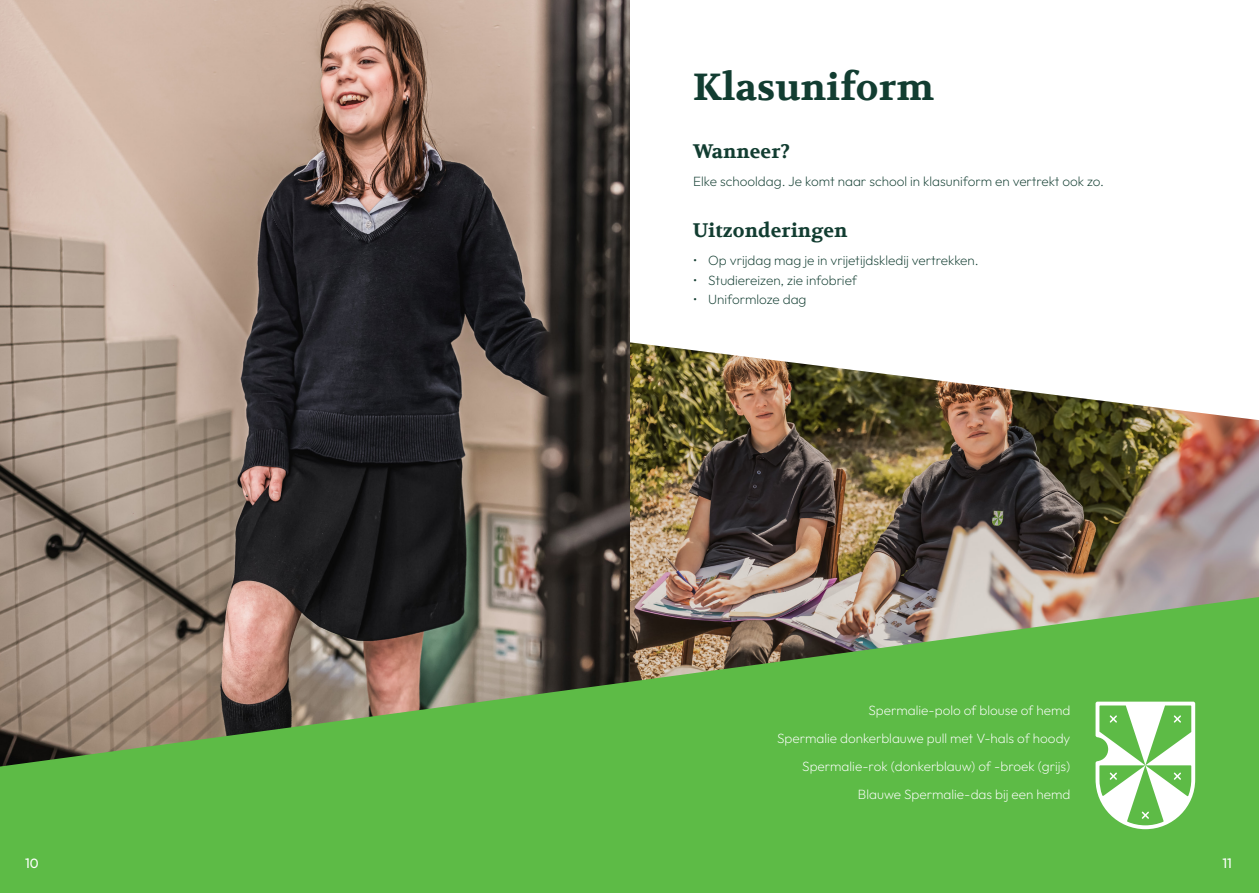
<style>
.page{position:relative;width:1259px;height:893px;background:#fff}
.page>*{position:absolute;margin:0;border:0;box-sizing:border-box;transform-origin:0 0}
.t1{font:700 37.5px "Volkhov";letter-spacing:.005em;color:#123d31}
.t2{font:700 19.5px "Volkhov";letter-spacing:.005em;color:#123d31}
.t3{font:100 13.5px "Outfit";color:#123d31}
.t4{font:100 13.5px/28px "Outfit";color:#fff;text-align:right}
</style>
<div class="page">
<img style="left:629px;top:342px;width:630px;height:255px">
<img style="left:0;top:0;width:629px;height:597px">
<svg style="left:0;top:597px;width:1259px;height:296px;background:#6aa751"></svg>
<svg style="left:1095px;top:702px;width:100px;height:127px"></svg>
<h1 class="t1" style="left:693px;top:65px;width:242px">Klasuniform</h1>
<h2 class="t2" style="left:693px;top:140px;width:98px">Wanneer?</h2>
<p class="t3" style="left:693px;top:173px;width:412px">Elke schooldag. Je komt naar school in klasuniform en vertrekt ook zo.</p>
<h2 class="t2" style="left:693px;top:219px;width:156px">Uitzonderingen</h2>
<p class="t3" style="left:693px;top:253px;width:287px">• Op vrijdag mag je in vrijetijdskledij vertrekken.</p>
<p class="t3" style="left:693px;top:272px;width:165px">• Studiereizen, zie infobrief</p>
<p class="t3" style="left:693px;top:292px;width:115px">• Uniformloze dag</p>
<p class="t4" style="left:777px;top:696px;width:295px">Spermalie-polo of blouse of hemd<br>Spermalie donkerblauwe pull met V-hals of hoody Spermalie-rok (donkerblauw) of -broek (grijs)<br>Blauwe Spermalie-das bij een hemd</p>
<p class="t4" style="left:25px;top:849px;width:15px">10</p>
<p class="t4" style="left:1222px;top:849px;width:11px">11</p>
</div>
